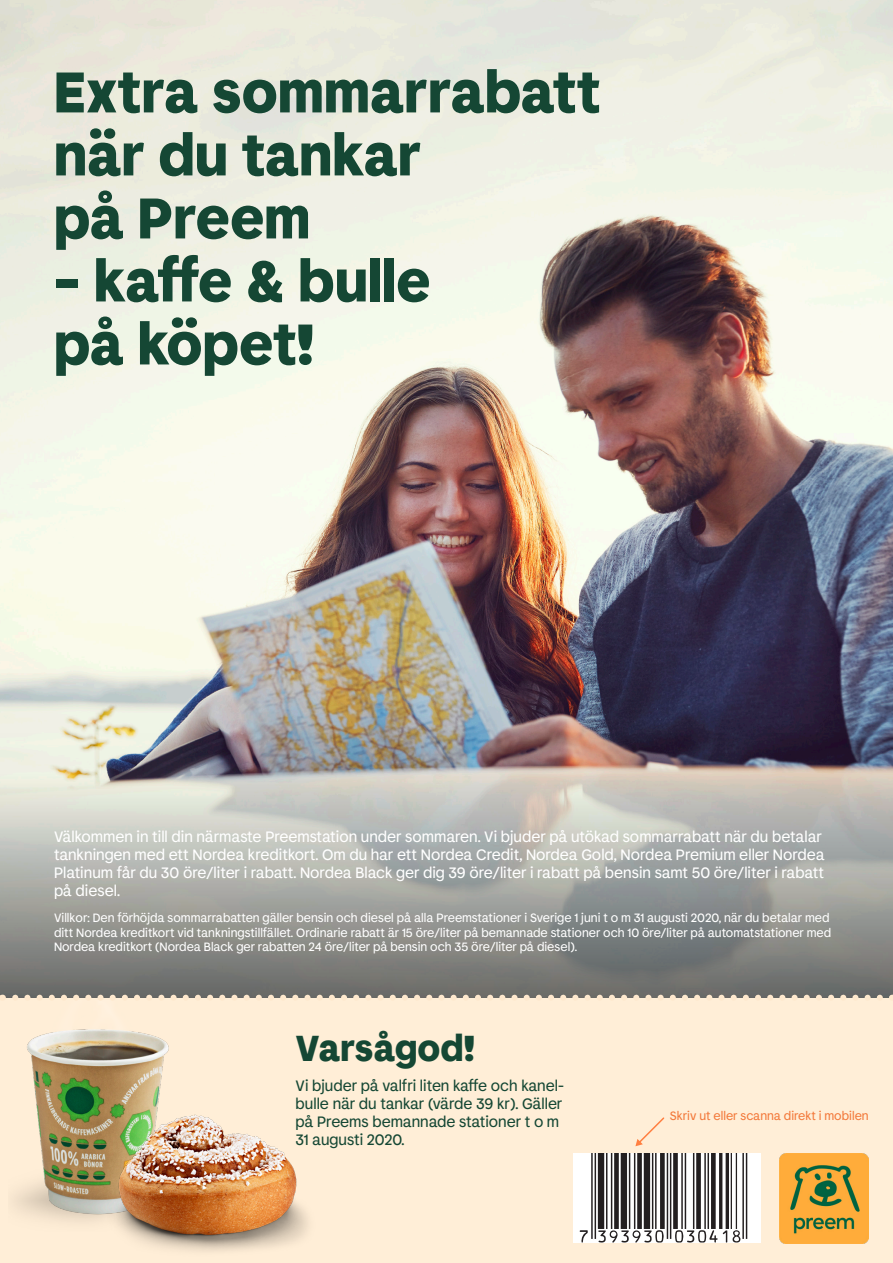
<style>
.page{position:relative;width:893px;height:1263px;background:#fff}
.page>*{position:absolute;margin:0;border:0;box-sizing:border-box;transform-origin:0 0}
.t1{font:700 57px/63px "Preem Sans";color:#154734}
.t2{font:700 36px "Preem Sans";letter-spacing:-.01em;color:#154734}
.t3{font:15px/18px "Preem Sans";color:#fff}
.t4{font:15px/18px "Preem Sans";color:#154734}
.t5{font:12px/14.4px "Preem Sans";color:#fff}
.t6{font:12px "Preem Sans";color:#f3793b}
</style>
<div class="page">
<img style="left:0;top:0;width:893px;height:733px">
<svg style="left:0;top:733px;width:893px;height:275px;background:#9e9e9a"></svg>
<div style="left:0;top:998px;width:892px;height:265px;background:#ffeed7"></div>
<img style="left:779px;top:1153px;width:90px;height:90px">
<svg style="left:573px;top:1153px;width:187px;height:90px;background:#efefef"></svg>
<hr style="left:591px;top:1153px;width:2px;height:86px;background:#231f20">
<hr style="left:595px;top:1153px;width:1px;height:86px;background:#231f20">
<div style="left:598px;top:1153px;width:6px;height:76px;background:#231f20"></div>
<hr style="left:606px;top:1153px;width:1px;height:76px;background:#231f20">
<hr style="left:611px;top:1153px;width:1px;height:76px;background:#231f20">
<div style="left:614px;top:1153px;width:5px;height:76px;background:#231f20"></div>
<div style="left:621px;top:1153px;width:6px;height:76px;background:#231f20"></div>
<hr style="left:629px;top:1153px;width:1px;height:76px;background:#231f20">
<hr style="left:634px;top:1153px;width:1px;height:76px;background:#231f20">
<div style="left:637px;top:1153px;width:5px;height:76px;background:#231f20"></div>
<div style="left:644px;top:1153px;width:6px;height:76px;background:#231f20"></div>
<hr style="left:652px;top:1153px;width:1px;height:76px;background:#231f20">
<hr style="left:655px;top:1153px;width:2px;height:76px;background:#231f20">
<div style="left:660px;top:1153px;width:5px;height:76px;background:#231f20"></div>
<hr style="left:667px;top:1153px;width:1px;height:86px;background:#231f20">
<hr style="left:670px;top:1153px;width:1px;height:86px;background:#231f20">
<div style="left:673px;top:1153px;width:5px;height:76px;background:#231f20"></div>
<hr style="left:681px;top:1153px;width:2px;height:76px;background:#231f20">
<hr style="left:685px;top:1153px;width:1px;height:76px;background:#231f20">
<hr style="left:693px;top:1153px;width:1px;height:76px;background:#231f20">
<div style="left:696px;top:1153px;width:5px;height:76px;background:#231f20"></div>
<hr style="left:704px;top:1153px;width:2px;height:76px;background:#231f20">
<hr style="left:707px;top:1153px;width:2px;height:76px;background:#231f20">
<div style="left:711px;top:1153px;width:5px;height:76px;background:#231f20"></div>
<hr style="left:719px;top:1153px;width:3px;height:76px;background:#231f20">
<hr style="left:726px;top:1153px;width:3px;height:76px;background:#231f20">
<hr style="left:731px;top:1153px;width:1px;height:76px;background:#231f20">
<hr style="left:736px;top:1153px;width:1px;height:76px;background:#231f20">
<hr style="left:742px;top:1153px;width:2px;height:86px;background:#231f20">
<hr style="left:746px;top:1153px;width:1px;height:86px;background:#231f20">
<svg style="left:580px;top:1230px;width:8px;height:12px"></svg>
<svg style="left:598px;top:1230px;width:66px;height:12px"></svg>
<svg style="left:675px;top:1230px;width:52px;height:12px"></svg>
<svg style="left:733px;top:1230px;width:7px;height:12px"></svg>
<img style="left:14px;top:1029px;width:155px;height:193px">
<img style="left:108px;top:1079px;width:200px;height:172px">
<svg style="left:635px;top:1117px;width:30px;height:29px"></svg>
<svg style="left:2px;top:995px;width:878px;height:3px;background:#a69d90"></svg>
<p class="t1" style="left:54px;top:63px;width:548px">Extra sommarrabatt när du tankar<br>på Preem</p>
<p class="t1" style="left:54px;top:252px;width:379px">– kaffe &amp; bulle på köpet!</p>
<p class="t3" style="left:54px;top:827px;width:772px">Välkommen in till din närmaste Preemstation under sommaren. Vi bjuder på utökad sommarrabatt när du betalar tankningen med ett Nordea kreditkort. Om du har ett Nordea Credit, Nordea Gold, Nordea Premium eller Nordea Platinum får du 30 öre/liter i rabatt. Nordea Black ger dig 39 öre/liter i rabatt på bensin samt 50 öre/liter i rabatt på diesel.</p>
<p class="t5" style="left:54px;top:911px;width:779px">Villkor: Den förhöjda sommarrabatten gäller bensin och diesel på alla Preemstationer i Sverige 1 juni t o m 31 augusti 2020, när du betalar med ditt Nordea kreditkort vid tankningstillfället. Ordinarie rabatt är 15 öre/liter på bemannade stationer och 10 öre/liter på automatstationer med<br>Nordea kreditkort (Nordea Black ger rabatten 24 öre/liter på bensin och 35 öre/liter på diesel).</p>
<p class="t2" style="left:296px;top:1024px;width:181px">Varsågod!</p>
<p class="t4" style="left:296px;top:1077px;width:270px">Vi bjuder på valfri liten kaffe och kanel&shy;bulle när du tankar (värde 39 kr). Gäller på Preems bemannade stationer t o m 31 augusti 2020.</p>
<p class="t6" style="left:670px;top:1108px;width:200px">Skriv ut eller scanna direkt i mobilen</p>
</div>
